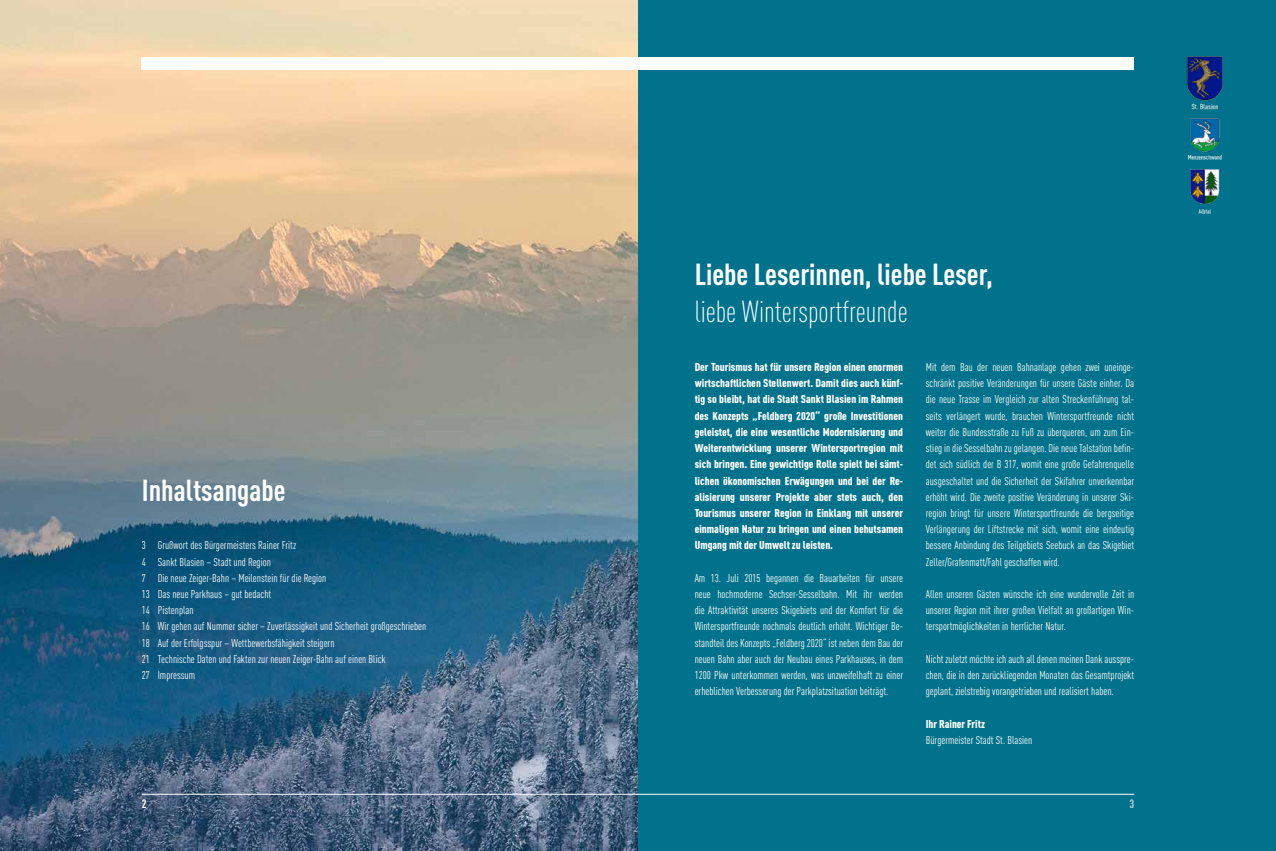
<style>
.page{position:relative;width:1276px;height:851px;background:#fff}
.page>*{position:absolute;margin:0;border:0;box-sizing:border-box;transform-origin:0 0}
.t1{font:700 condensed 30px "DINOT";color:#fff}
.t2{font:300 condensed 30px "DINOT";color:#fff}
.t3{font:700 condensed 12px "DINOT";color:#fff}
.t4{font:700 condensed 12px "DINOT";color:#bdcfda}
.t5{font:condensed 11.2px/16.2px "DINOT";color:#fff;text-align:justify}
.t6{font:900 condensed 11.2px/16.2px "DINOT";color:#fff;text-align:justify}
</style>
<div class="page">
<div style="left:0;top:0;width:1276px;height:850px;background:#00728b"></div>
<img style="left:0;top:0;width:638px;height:850px">
<img style="left:1186px;top:56px;width:37px;height:158px">
<div style="left:142px;top:57px;width:992px;height:12px;background:#fff"></div>
<hr style="left:142px;top:793px;width:992px;height:1px;background:#fff">
<h1 class="t1" style="left:142px;top:472px;width:145px">Inhaltsangabe</h1>
<p class="t5" style="left:142px;top:537px;width:286px;text-align:left">3 Grußwort des Bürgermeisters Rainer Fritz<br>4 Sankt Blasien – Stadt und Region<br>7 Die neue Zeiger-Bahn – Meilenstein für die Region<br>13 Das neue Parkhaus – gut bedacht<br>14 Pistenplan<br>16 Wir gehen auf Nummer sicher – Zuverlässigkeit und Sicherheit großgeschrieben 18 Auf der Erfolgsspur – Wettbewerbsfähigkeit steigern<br>21 Technische Daten und Fakten zur neuen Zeiger-Bahn auf einen Blick<br>27 Impressum</p>
<h1 class="t1" style="left:694px;top:256px;width:300px">Liebe Leserinnen, liebe Leser,</h1>
<h1 class="t2" style="left:694px;top:295px;width:215px">liebe Wintersportfreunde</h1>
<p class="t5" style="left:926px;top:359px;width:210px">Mit dem Bau der neuen Bahnanlage gehen zwei uneinge&shy;schränkt positive Veränderungen für unsere Gäste einher. Da die neue Trasse im Vergleich zur alten Streckenführung tal&shy;seits verlängert wurde, brauchen Wintersportfreunde nicht weiter die Bundesstraße zu Fuß zu überqueren, um zum Ein&shy;stieg in die Sesselbahn zu gelangen. Die neue Talstation befin&shy;det sich südlich der B 317, womit eine große Gefahrenquelle ausgeschaltet und die Sicherheit der Skifahrer unverkennbar erhöht wird. Die zweite positive Veränderung in unserer Ski&shy;region bringt für unsere Wintersportfreunde die bergseitige Verlängerung der Liftstrecke mit sich, womit eine eindeutig bessere Anbindung des Teilgebiets Seebuck an das Skigebiet Zeller/Grafenmatt/Fahl geschaffen wird.</p>
<p class="t5" style="left:926px;top:585px;width:210px">Allen unseren Gästen wünsche ich eine wundervolle Zeit in unserer Region mit ihrer großen Vielfalt an großartigen Win&shy;tersportmöglichkeiten in herrlicher Natur.</p>
<p class="t5" style="left:926px;top:650px;width:210px">Nicht zuletzt möchte ich auch all denen meinen Dank ausspre&shy;chen, die in den zurückliegenden Monaten das Gesamtprojekt geplant, zielstrebig vorangetrieben und realisiert haben.</p>
<p class="t6" style="left:926px;top:715px;width:61px">Ihr Rainer Fritz</p>
<p class="t5" style="left:926px;top:731px;width:108px">Bürgermeister Stadt St. Blasien</p>
<p class="t6" style="left:694px;top:359px;width:210px">Der Tourismus hat für unsere Region einen enormen wirtschaftlichen Stellenwert. Damit dies auch künf&shy;tig so bleibt, hat die Stadt Sankt Blasien im Rahmen des Konzepts „Feldberg 2020“ große Investitionen geleistet, die eine wesentliche Modernisierung und Weiterentwicklung unserer Wintersportregion mit sich bringen. Eine gewichtige Rolle spielt bei sämt&shy;lichen ökonomischen Erwägungen und bei der Re&shy;alisierung unserer Projekte aber stets auch, den Tourismus unserer Region in Einklang mit unserer einmaligen Natur zu bringen und einen behutsamen Umgang mit der Umwelt zu leisten.</p>
<p class="t5" style="left:694px;top:569px;width:210px">Am 13. Juli 2015 begannen die Bauarbeiten für unsere neue hochmoderne Sechser-Sesselbahn. Mit ihr werden die Attraktivität unseres Skigebiets und der Komfort für die Wintersportfreunde nochmals deutlich erhöht. Wichtiger Be&shy;standteil des Konzepts „Feldberg 2020“ ist neben dem Bau der neuen Bahn aber auch der Neubau eines Parkhauses, in dem 1200 Pkw unterkommen werden, was unzweifelhaft zu einer erheblichen Verbesserung der Parkplatzsituation beiträgt.</p>
<p class="t3" style="left:142px;top:796px;width:6px">2</p>
<p class="t4" style="left:1129px;top:796px;width:6px">3</p>
</div>
